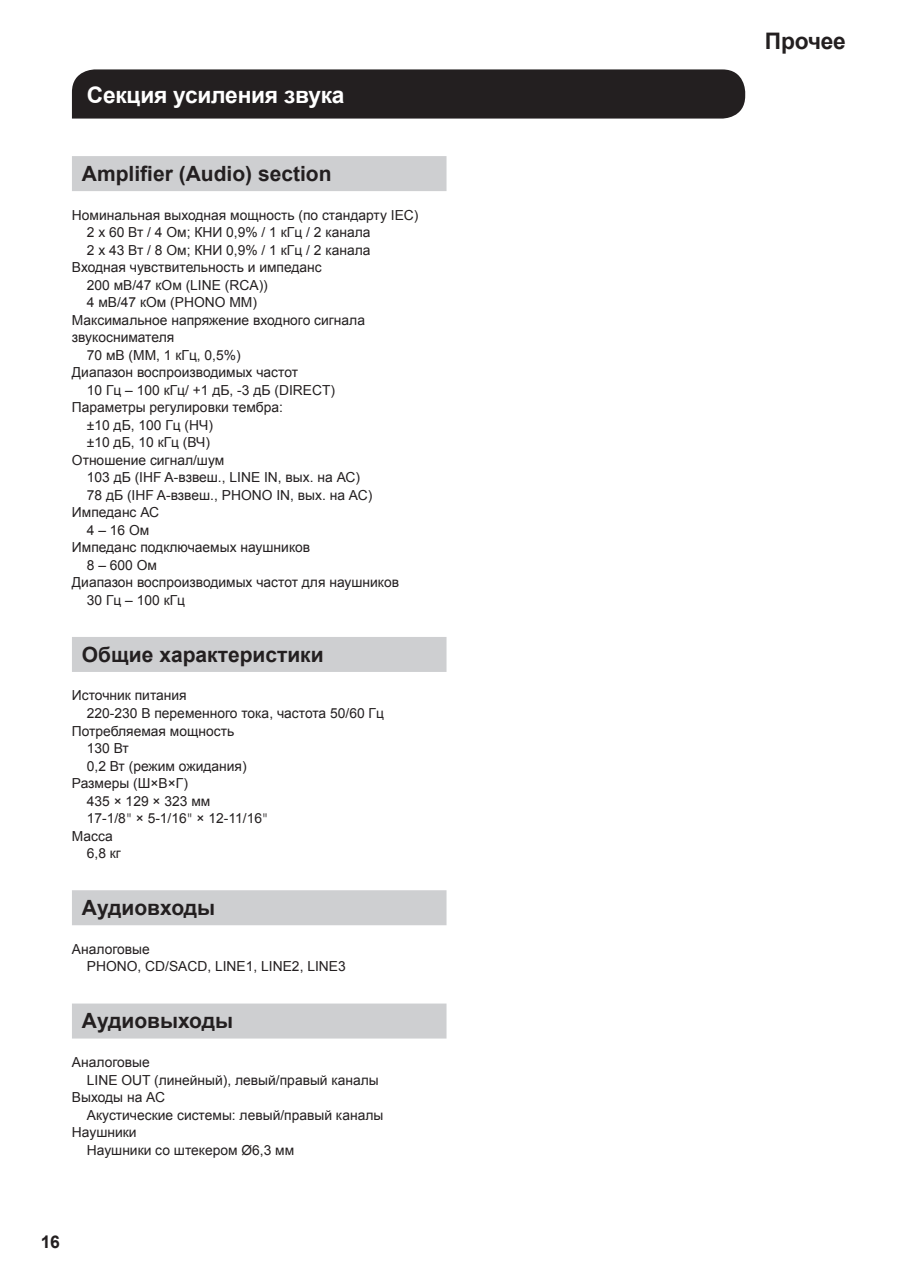
<style>
.page{position:relative;width:903px;height:1275px;background:#fff}
.page>*{position:absolute;margin:0;border:0;box-sizing:border-box;transform-origin:0 0}
.t1{font:700 22.75px "Arial";letter-spacing:-.01em;color:#fff}
.t2{font:700 22.75px "Arial";letter-spacing:-.01em;color:#231f20}
.t3{font:700 21px "Arial";color:#231f20}
.t4{font:700 17.5px "Arial";color:#231f20}
.t5{font:13.83px/17.5px "Arial";color:#231f20}
.s1{font-family:"Helvetica Neue Cyr"}
</style>
<div class="page">
<div style="left:72px;top:156px;width:374px;height:35px;background:#cecfd1"></div>
<div style="left:72px;top:637px;width:374px;height:35px;background:#cecfd1"></div>
<div style="left:72px;top:890px;width:374px;height:35px;background:#cecfd1"></div>
<div style="left:72px;top:1003px;width:374px;height:35px;background:#cecfd1"></div>
<div style="left:72px;top:69px;width:673px;height:50px;background:#231f20"></div>
<h1 class="t1" style="left:87px;top:80px;width:259px">Секция усиления звука</h1>
<h2 class="t3" style="left:82px;top:160px;width:251px">Amplifier (Audio) section</h2>
<p class="t5" style="left:72px;top:206px;width:348px">Номинальная выходная мощность (по стандарту IEC)</p>
<p class="t5" style="left:87px;top:224px;width:285px">2 х 60 Вт / 4 Ом; КНИ 0,9% / 1 кГц / 2 канала</p>
<p class="t5" style="left:87px;top:241px;width:285px">2 х 43 Вт / 8 Ом; КНИ 0,9% / 1 кГц / 2 канала</p>
<p class="t5" style="left:72px;top:259px;width:251px">Входная чувствительность и импеданс</p>
<p class="t5" style="left:87px;top:276px;width:183px">200 мВ/47 кОм (LINE (RCA))</p>
<p class="t5" style="left:87px;top:294px;width:172px">4 мВ/47 кОм (PHONO MM)</p>
<p class="t5" style="left:72px;top:311px;width:295px">Максимальное напряжение входного сигнала</p>
<p class="t5" style="left:72px;top:329px;width:104px">звукоснимателя</p>
<p class="t5" style="left:87px;top:346px;width:155px">70 мВ (MM, 1 кГц, 0,5%)</p>
<p class="t5" style="left:72px;top:364px;width:228px">Диапазон воспроизводимых частот</p>
<p class="t5" style="left:87px;top:381px;width:250px">10 Гц – 100 кГц/ +1 дБ, -3 дБ (DIRECT)</p>
<p class="t5" style="left:72px;top:399px;width:213px">Параметры регулировки тембра:</p>
<p class="t5" style="left:87px;top:416px;width:128px">±10 дБ, 100 Гц (НЧ)</p>
<p class="t5" style="left:87px;top:434px;width:125px">±10 дБ, 10 кГц (ВЧ)</p>
<p class="t5" style="left:72px;top:451px;width:154px">Отношение сигнал/шум</p>
<p class="t5" style="left:87px;top:469px;width:275px">103 дБ (IHF A-взвеш., LINE IN, вых. на АС)</p>
<p class="t5" style="left:87px;top:486px;width:287px">78 дБ (IHF A-взвеш., PHONO IN, вых. на АС)</p>
<p class="t5" style="left:72px;top:504px;width:89px">Импеданс АС</p>
<p class="t5" style="left:87px;top:521px;width:64px">4 – 16 Ом</p>
<p class="t5" style="left:72px;top:539px;width:240px">Импеданс подключаемых наушников</p>
<p class="t5" style="left:87px;top:556px;width:72px">8 – 600 Ом</p>
<p class="t5" style="left:72px;top:574px;width:329px">Диапазон воспроизводимых частот для наушников</p>
<p class="t5" style="left:87px;top:591px;width:100px">30 Гц – 100 кГц</p>
<h2 class="t3" style="left:82px;top:640px;width:243px">Общие характеристики</h2>
<p class="t5" style="left:72px;top:687px;width:116px">Источник питания</p>
<p class="t5" style="left:87px;top:704px;width:299px">220-230 В переменного тока, частота 50/60 Гц</p>
<p class="t5" style="left:72px;top:722px;width:164px">Потребляемая мощность</p>
<p class="t5" style="left:87px;top:739px;width:43px">130 Вт</p>
<p class="t5" style="left:87px;top:757px;width:161px">0,2 Вт (режим ожидания)</p>
<p class="t5" style="left:72px;top:774px;width:118px">Размеры (Ш×В×Г)</p>
<p class="t5" style="left:87px;top:792px;width:125px">435 × 129 × 323 мм</p>
<p class="t5" style="left:87px;top:809px;width:183px">17-1/8<span class="s1">"</span> × 5-1/16<span class="s1">"</span> × 12-11/16<span class="s1">"</span></p>
<p class="t5" style="left:72px;top:827px;width:42px">Масса</p>
<p class="t5" style="left:87px;top:844px;width:36px">6,8 кг</p>
<h2 class="t3" style="left:82px;top:894px;width:135px">Аудиовходы</h2>
<p class="t5" style="left:87px;top:940px;width:260px;text-indent:-15px">Аналоговые<br>PHONO, CD/SACD, LINE1, LINE2, LINE3</p>
<h2 class="t3" style="left:82px;top:1007px;width:153px">Аудиовыходы</h2>
<p class="t5" style="left:72px;top:1054px;width:79px">Аналоговые</p>
<p class="t5" style="left:87px;top:1071px;width:294px">LINE OUT (линейный), левый/правый каналы</p>
<p class="t5" style="left:72px;top:1089px;width:95px">Выходы на АС</p>
<p class="t5" style="left:87px;top:1106px;width:298px">Акустические системы: левый/правый каналы</p>
<p class="t5" style="left:72px;top:1124px;width:66px">Наушники</p>
<p class="t5" style="left:87px;top:1141px;width:209px">Наушники со штекером Ø6,3 мм</p>
<p class="t4" style="left:41px;top:1232px;width:21px">16</p>
<h1 class="t2" style="left:765px;top:26px;width:82px">Прочее</h1>
</div>
